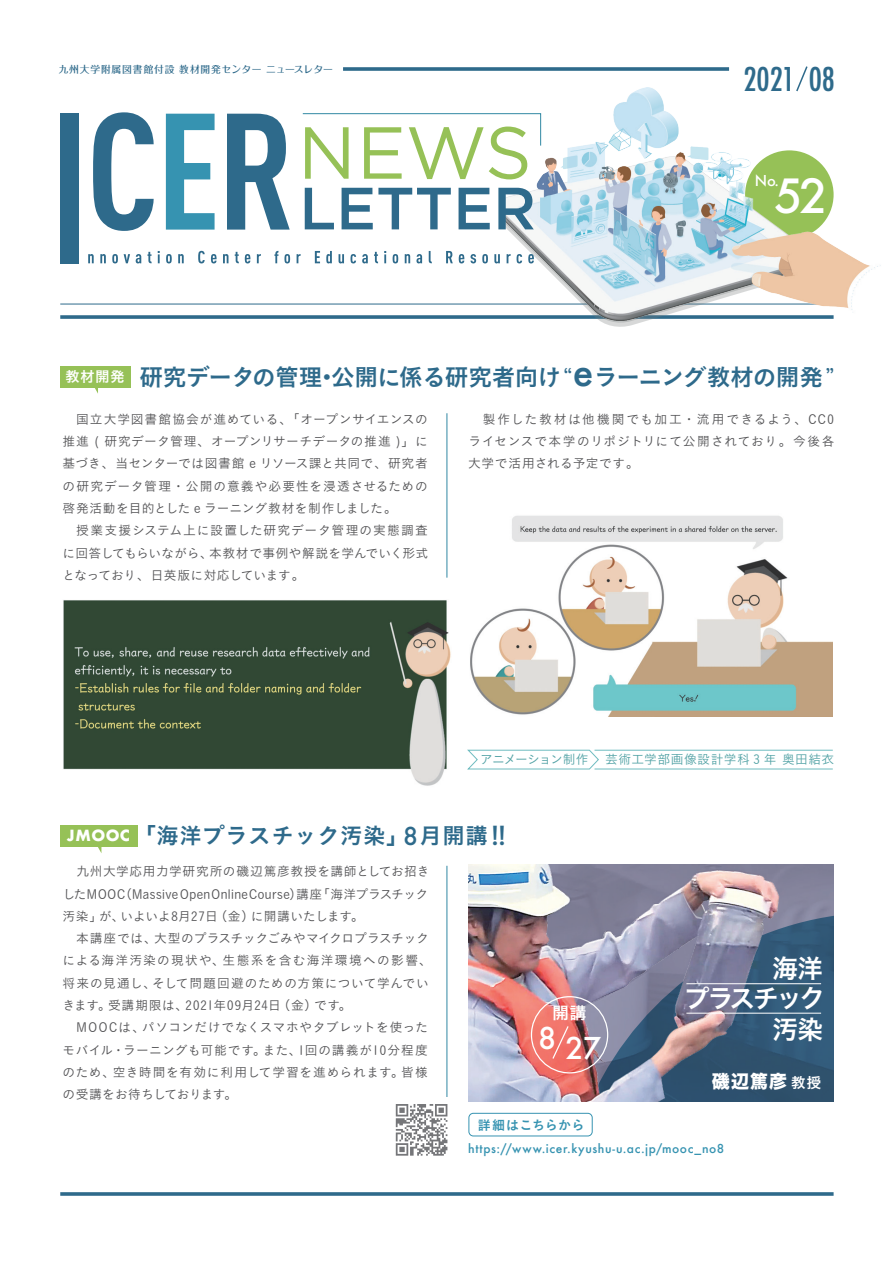
<style>
.page{position:relative;width:893px;height:1263px;background:#fff}
.page>*{position:absolute;margin:0;border:0;box-sizing:border-box;transform-origin:0 0}
.t1{font:500 45.75px "Futura";color:#fff}
.t2{font:500 condensed 31.95px "Futura";color:#2e6a8b}
.t3{font:500 29.25px "Futura";color:#fff}
.t4{font:25.5px/29.2px "Hiragino Sans W6";letter-spacing:-.08em;color:#fff;text-align:right}
.t5{font:23.7px "Koburina Go Std W6";letter-spacing:-.035em;color:#2e6a8b}
.t6{font:22.35px "Koburina Go Std W6";letter-spacing:.025em;color:#2e6a8b}
.t7{font:17.85px "Hiragino Sans W8";color:#fff}
.t8{font:16.35px "Hiragino Sans W6";color:#fff}
.t9{font:14.7px "Koburina Go Std W6";color:#fff}
.t10{font:500 14.55px "Futura";color:#fff}
.t11{font:13.05px "Koburina Go Std W6";letter-spacing:.025em;color:#3693b1}
.t12{font:12.75px/22.4px "Koburina Go Std W3";letter-spacing:.035em;color:#535355}
.t13{font:12.75px "Koburina Go Std W3";letter-spacing:.025em;color:#50a1a4}
.t14{font:12.75px "Koburina Go Std W3";letter-spacing:-.07em;color:#50a1a4}
.t15{font:500 12px "Futura";letter-spacing:.045em;color:#3693b1}
.t16{font:500 9.75px "Folk Pro";letter-spacing:.07em;color:#2e6a8b}
.s1{font-family:"Koburina Go Std W3"}
.s2{font-family:"Futura";font-weight:500;font-size:37.5px}
.s3{font-family:"Futura";font-weight:700;font-size:15px;color:#fff}
.s4{font-family:"Futura";font-weight:500;font-size:24px}
.s5{font-size:24.9px}
.s6{font-family:"Hiragino Sans W6";font-size:14.25px}
</style>
<div class="page">
<svg style="left:343px;top:67px;width:386px;height:4px;background:#427896"></svg>
<svg style="left:60px;top:315px;width:440px;height:4px;background:#427896"></svg>
<svg style="left:60px;top:1192px;width:774px;height:4px;background:#427896"></svg>
<hr style="left:60px;top:304px;width:774px;height:1px;background:#2e6a8b">
<svg style="left:797px;top:66px;width:11px;height:22px"></svg>
<img style="left:500px;top:88px;width:381px;height:239px">
<div style="left:60px;top:825px;width:78px;height:21px;background:#96c157"></div>
<svg style="left:96px;top:846px;width:5px;height:7px"></svg>
<hr style="left:447px;top:866px;width:1px;height:235px;background:#3188a3">
<div style="left:389px;top:1097px;width:66px;height:66px;background:#fff"></div>
<svg style="left:396px;top:1104px;width:51px;height:52px"></svg>
<svg style="left:467px;top:749px;width:132px;height:21px"></svg>
<div style="left:60px;top:366px;width:71px;height:21px;background:#96c157"></div>
<svg style="left:93px;top:387px;width:5px;height:7px"></svg>
<hr style="left:594px;top:750px;width:239px;height:1px;background:#6fbcc0">
<hr style="left:594px;top:769px;width:239px;height:1px;background:#6fbcc0">
<img style="left:468px;top:865px;width:366px;height:236px">
<svg style="left:584px;top:914px;width:250px;height:187px;background:#65748e"></svg>
<hr style="left:686px;top:983px;width:135px;height:1px;background:#fff">
<hr style="left:686px;top:1013px;width:135px;height:1px;background:#fff">
<svg style="left:551px;top:1025px;width:19px;height:35px"></svg>
<div style="left:531px;top:996px;width:77px;height:77px;border:1px solid #fff;border-radius:50%"></div>
<div style="left:467px;top:1112px;width:127px;height:25px;border:3px solid #fff;border-radius:4px"></div>
<div style="left:469px;top:1113px;width:123px;height:23px;background:#fff;border-radius:4px"></div>
<div style="left:468px;top:1113px;width:125px;height:23px;border:1px solid #3693b1;border-radius:4px"></div>
<div style="left:60px;top:114px;width:19px;height:150px;background:#2e6a8b"></div>
<svg style="left:93px;top:112px;width:61px;height:119px"></svg>
<svg style="left:166px;top:114px;width:49px;height:116px"></svg>
<svg style="left:227px;top:114px;width:63px;height:116px"></svg>
<svg style="left:302px;top:113px;width:239px;height:66px"></svg>
<svg style="left:88px;top:254px;width:6px;height:9px"></svg>
<svg style="left:100px;top:254px;width:6px;height:9px"></svg>
<svg style="left:112px;top:254px;width:6px;height:9px"></svg>
<svg style="left:124px;top:254px;width:6px;height:9px"></svg>
<svg style="left:136px;top:254px;width:5px;height:9px"></svg>
<svg style="left:147px;top:252px;width:5px;height:11px"></svg>
<svg style="left:158px;top:251px;width:2px;height:12px"></svg>
<svg style="left:166px;top:254px;width:6px;height:9px"></svg>
<svg style="left:178px;top:254px;width:6px;height:9px"></svg>
<svg style="left:198px;top:251px;width:7px;height:12px"></svg>
<svg style="left:211px;top:254px;width:6px;height:9px"></svg>
<svg style="left:223px;top:254px;width:5px;height:9px"></svg>
<svg style="left:235px;top:252px;width:4px;height:11px"></svg>
<svg style="left:245px;top:254px;width:5px;height:9px"></svg>
<svg style="left:257px;top:254px;width:4px;height:9px"></svg>
<svg style="left:274px;top:251px;width:4px;height:12px"></svg>
<svg style="left:284px;top:254px;width:6px;height:9px"></svg>
<svg style="left:297px;top:254px;width:4px;height:9px"></svg>
<svg style="left:315px;top:251px;width:5px;height:12px"></svg>
<svg style="left:326px;top:251px;width:6px;height:12px"></svg>
<svg style="left:339px;top:254px;width:5px;height:9px"></svg>
<svg style="left:351px;top:254px;width:5px;height:9px"></svg>
<svg style="left:362px;top:254px;width:6px;height:9px"></svg>
<svg style="left:374px;top:252px;width:4px;height:11px"></svg>
<svg style="left:384px;top:251px;width:2px;height:12px"></svg>
<svg style="left:393px;top:254px;width:5px;height:9px"></svg>
<svg style="left:405px;top:254px;width:5px;height:9px"></svg>
<svg style="left:416px;top:254px;width:6px;height:9px"></svg>
<svg style="left:429px;top:251px;width:3px;height:12px"></svg>
<svg style="left:446px;top:251px;width:7px;height:12px"></svg>
<svg style="left:459px;top:254px;width:5px;height:9px"></svg>
<svg style="left:470px;top:254px;width:6px;height:9px"></svg>
<svg style="left:482px;top:254px;width:6px;height:9px"></svg>
<svg style="left:494px;top:254px;width:6px;height:9px"></svg>
<svg style="left:507px;top:254px;width:4px;height:9px"></svg>
<svg style="left:517px;top:254px;width:5px;height:9px"></svg>
<svg style="left:528px;top:254px;width:6px;height:9px"></svg>
<svg style="left:305px;top:188px;width:29px;height:41px"></svg>
<svg style="left:342px;top:188px;width:109px;height:41px"></svg>
<svg style="left:459px;top:188px;width:31px;height:41px"></svg>
<svg style="left:498px;top:188px;width:36px;height:41px"></svg>
<img style="left:63px;top:574px;width:388px;height:212px">
<hr style="left:447px;top:413px;width:1px;height:165px;background:#3188a3">
<img style="left:470px;top:515px;width:363px;height:201px">
<p class="t16" style="left:59px;top:61px;width:276px">九州大学附属図書館付設 教材開発センター ニュースレター</p>
<h2 class="t2" style="left:743px;top:59px;width:93px">2021 08</h2>
<p class="t10" style="left:755px;top:171px;width:26px">No.</p>
<h1 class="t1" style="left:774px;top:165px;width:54px">52</h1>
<p class="t9" style="left:65px;top:366px;width:61px">教材開発</p>
<h3 class="t5" style="left:139px;top:359px;width:696px">研究データの管理・公開に係る研究者向け<span class="s1">“</span><span class="s2">e</span>ラーニング教材の開発<span class="s1">”</span></h3>
<p class="t12" style="left:62px;top:407px;width:367px">　国立大学図書館協会が進めている、「オープンサイエンスの推進 ( 研究データ管理、オープンリサーチデータの推進 )」に基づき、当センターでは図書館 e リソース課と共同で、研究者の研究データ管理・公開の意義や必要性を浸透させるための啓発活動を目的とした e ラーニング教材を制作しました。<br>　授業支援システム上に設置した研究データ管理の実態調査に回答してもらいながら、本教材で事例や解説を学んでいく形式となっており、日英版に対応しています。</p>
<p class="t12" style="left:468px;top:407px;width:368px;text-align:justify">　製作した教材は他機関でも加工・流用できるよう、CC0ライセンスで本学のリポジトリにて公開されており。今後各大学で活用される予定です。</p>
<p class="t14" style="left:480px;top:750px;width:110px">アニメーション制作</p>
<p class="t13" style="left:605px;top:750px;width:231px">芸術工学部画像設計学科 3 年 奥田結衣</p>
<h3 class="t6" style="left:67px;top:818px;width:441px"><span class="s3">JMOOC</span> 「海洋プラスチック汚染」<span class="s4">8</span>月開講<span class="s5">!!</span></h3>
<p class="t12" style="left:62px;top:860px;width:371px;text-indent:14px">九州大学応用力学研究所の磯辺篤彦教授を講師としてお招きしたMOOC（MassiveOpenOnlineCourse）講座「海洋プラスチック汚染」が、いよいよ8月27日（金）に開講いたします。<br>　本講座では、大型のプラスチックごみやマイクロプラスチックによる海洋汚染の現状や、生態系を含む海洋環境への影響、将来の見通し、そして問題回避のための方策について学んでいきます。受講期限は、2021年09月24日（金）です。<br>　MOOCは、パソコンだけでなくスマホやタブレットを使ったモバイル・ラーニングも可能です。また、1回の講義が10分程度のため、空き時間を有効に利用して学習を進められます。皆様の受講をお待ちしております。</p>
<p class="t8" style="left:552px;top:998px;width:35px">開講</p>
<h3 class="t3" style="left:538px;top:1027px;width:65px">8 27</h3>
<h3 class="t4" style="left:684px;top:953px;width:142px">海洋<br>プラスチック</h3>
<h3 class="t4" style="left:772px;top:1013px;width:52px">汚染</h3>
<h3 class="t7" style="left:712px;top:1071px;width:111px">磯辺篤彦<span class="s6">教授</span></h3>
<p class="t11" style="left:478px;top:1115px;width:108px">詳細はこちらから</p>
<p class="t15" style="left:468px;top:1140px;width:258px">https://www.icer.kyushu-u.ac.jp/mooc_no8</p>
</div>
